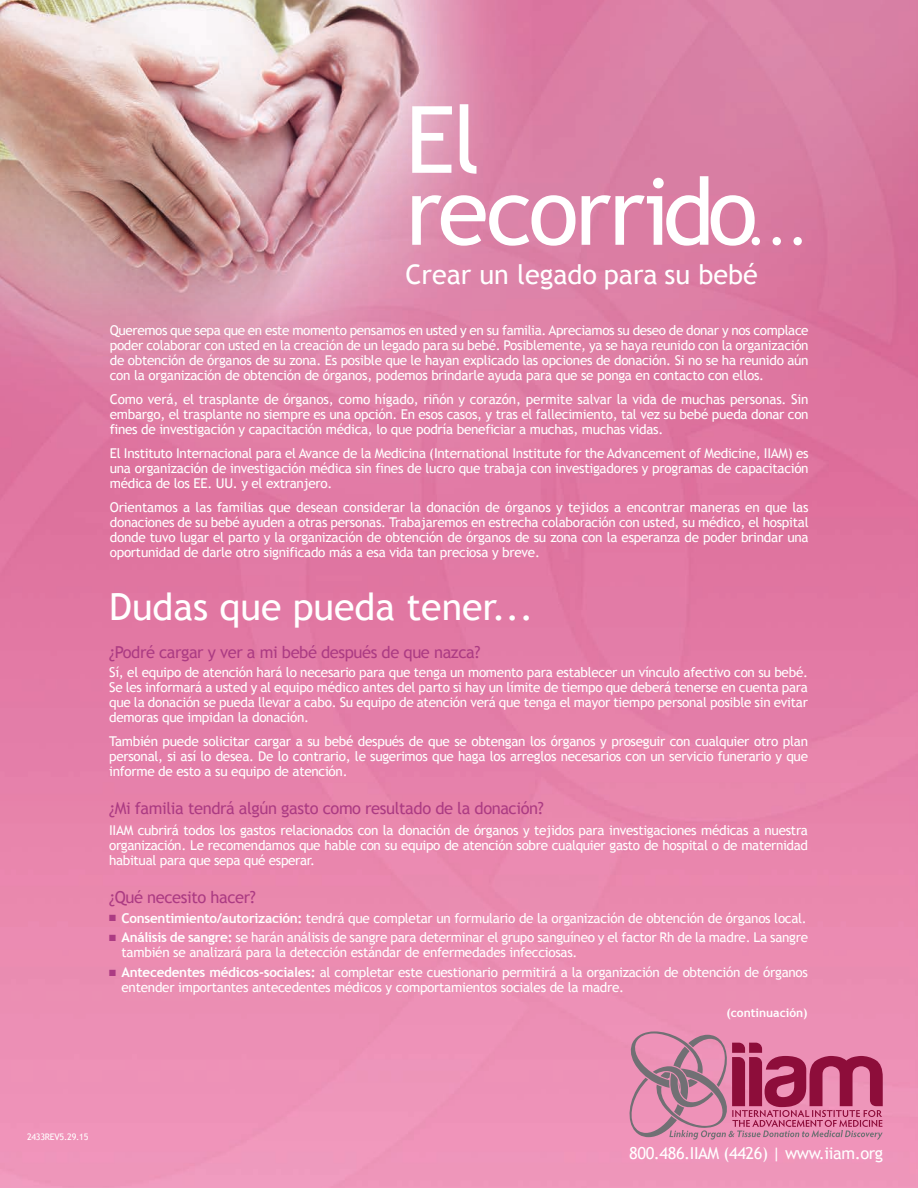
<style>
.page{position:relative;width:918px;height:1188px;background:#fff}
.page>*{position:absolute;margin:0;border:0;box-sizing:border-box;transform-origin:0 0}
.t1{font:93px/72px "Trebuchet MS";letter-spacing:-.04em;color:#fff}
.t2{font:37.5px "Trebuchet MS";color:#fff}
.t3{font:27px "Trebuchet MS";color:#fff}
.t4{font:16.5px "Trebuchet MS";letter-spacing:-.025em;color:#ac3b83}
.t5{font:16.5px "Trebuchet MS";letter-spacing:-.025em;color:#fff}
.t6{font:13.5px/15px "Trebuchet MS";letter-spacing:-.02em;color:#fff;text-align:justify}
.t7{font:700 12px "Trebuchet MS";color:#fff}
.t8{font:9px "Trebuchet MS";letter-spacing:-.025em;color:#fff}
.s1{font-size:57px}
.s2{color:#ac3b83}
.s3{font-weight:700}
</style>
<div class="page">
<img style="left:0;top:0;width:918px;height:1188px">
<svg style="left:630px;top:1031px;width:253px;height:109px;background:#c97194"></svg>
<h1 class="t1" style="left:405px;top:104px;width:405px">El recorrido<span class="s1">...</span></h1>
<h3 class="t3" style="left:405px;top:258px;width:354px">Crear un legado para su bebé</h3>
<p class="t6" style="left:110px;top:323px;width:700px">Queremos que sepa que en este momento pensamos en usted y en su familia. Apreciamos su deseo de donar y nos complace poder colaborar con usted en la creación de un legado para su bebé. Posiblemente, ya se haya reunido con la organización de obtención de órganos de su zona. Es posible que le hayan explicado las opciones de donación. Si no se ha reunido aún con la organización de obtención de órganos, podemos brindarle ayuda para que se ponga en contacto con ellos.</p>
<p class="t6" style="left:110px;top:392px;width:700px">Como verá, el trasplante de órganos, como hígado, riñón y corazón, permite salvar la vida de muchas personas. Sin embargo, el trasplante no siempre es una opción. En esos casos, y tras el fallecimiento, tal vez su bebé pueda donar con fines de investigación y capacitación médica, lo que podría beneficiar a muchas, muchas vidas.</p>
<p class="t6" style="left:110px;top:446px;width:700px">El Instituto Internacional para el Avance de la Medicina (International Institute for the Advancement of Medicine, IIAM) es una organización de investigación médica sin fines de lucro que trabaja con investigadores y programas de capacitación médica de los EE. UU. y el extranjero.</p>
<p class="t6" style="left:110px;top:500px;width:700px">Orientamos a las familias que desean considerar la donación de órganos y tejidos a encontrar maneras en que las donaciones de su bebé ayuden a otras personas. Trabajaremos en estrecha colaboración con usted, su médico, el hospital donde tuvo lugar el parto y la organización de obtención de órganos de su zona con la esperanza de poder brindar una oportunidad de darle otro significado más a esa vida tan preciosa y breve.</p>
<h2 class="t2" style="left:109px;top:585px;width:426px">Dudas que pueda tener...</h2>
<p class="t4" style="left:109px;top:642px;width:373px">¿Podré cargar y ver a mi bebé después de que nazca?</p>
<p class="t6" style="left:109px;top:665px;width:700px">Sí, el equipo de atención hará lo necesario para que tenga un momento para establecer un vínculo afectivo con su bebé.<br>Se les informará a usted y al equipo médico antes del parto si hay un límite de tiempo que deberá tenerse en cuenta para que la donación se pueda llevar a cabo. Su equipo de atención verá que tenga el mayor tiempo personal posible sin evitar demoras que impidan la donación.</p>
<p class="t6" style="left:109px;top:734px;width:700px">También puede solicitar cargar a su bebé después de que se obtengan los órganos y proseguir con cualquier otro plan personal, si así lo desea. De lo contrario, le sugerimos que haga los arreglos necesarios con un servicio funerario y que informe de esto a su equipo de atención.</p>
<p class="t4" style="left:109px;top:799px;width:436px">¿Mi familia tendrá algún gasto como resultado de la donación?</p>
<p class="t6" style="left:109px;top:823px;width:700px">IIAM cubrirá todos los gastos relacionados con la donación de órganos y tejidos para investigaciones médicas a nuestra organización. Le recomendamos que hable con su equipo de atención sobre cualquier gasto de hospital o de maternidad habitual para que sepa qué esperar.</p>
<p class="t4" style="left:109px;top:888px;width:148px">¿Qué necesito hacer?</p>
<p class="t6" style="left:109px;top:911px;width:699px"><span class="s2">■</span> <span class="s3">Consentimiento/autorización:</span> tendrá que completar un formulario de la organización de obtención de órganos local.</p>
<p class="t6" style="left:122px;top:930px;width:688px;text-indent:-12px"><span class="s2">■</span> <span class="s3">Análisis de sangre:</span> se harán análisis de sangre para determinar el grupo sanguíneo y el factor Rh de la madre. La sangre también se analizará para la detección estándar de enfermedades infecciosas.</p>
<p class="t6" style="left:122px;top:965px;width:688px;text-indent:-12px"><span class="s2">■</span> <span class="s3">Antecedentes médicos-sociales:</span> al completar este cuestionario permitirá a la organización de obtención de órganos entender importantes antecedentes médicos y comportamientos sociales de la madre.</p>
<p class="t7" style="left:726px;top:1006px;width:83px">(continuación)</p>
<p class="t8" style="left:27px;top:1132px;width:63px">2433REV5.29.15</p>
<p class="t5" style="left:629px;top:1144px;width:255px">800.486.IIAM (4426) | www.iiam.org</p>
</div>
